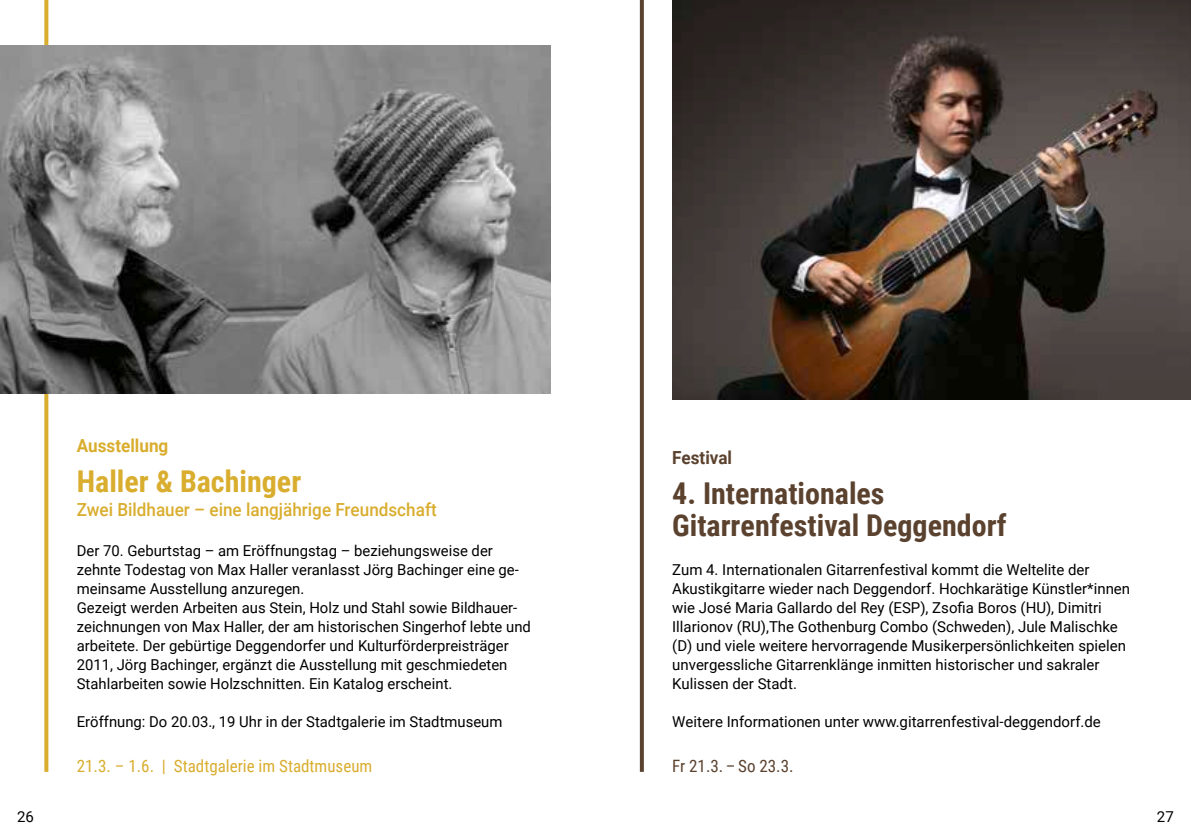
<style>
.page{position:relative;width:1191px;height:840px;background:#fff}
.page>*{position:absolute;margin:0;border:0;box-sizing:border-box;transform-origin:0 0}
.t1{font:700 30px/32px "Roboto Condensed";color:#5b422f}
.t2{font:700 30px "Roboto Condensed";color:#d9ad2e}
.t3{font:500 18px "Roboto";color:#d9ad2e;scale:.95 1}
.t4{font:700 18px "Roboto";color:#d9ad2e;scale:.95 1}
.t5{font:700 18px "Roboto";color:#5b422f;scale:.95 1}
.t6{font:17px "Roboto Condensed";color:#d9ad2e}
.t7{font:17px "Roboto Condensed";color:#5b422f}
.t8{font:15px/19px "Roboto";color:#000}
</style>
<div class="page">
<svg style="left:44px;top:0;width:4px;height:771px;background:#dbb340"></svg>
<img style="left:0;top:45px;width:550px;height:348px">
<img style="left:672px;top:0;width:519px;height:399px">
<svg style="left:640px;top:0;width:4px;height:771px;background:#604735"></svg>
<p class="t8" style="left:17px;top:807px;width:18px">26</p>
<p class="t4" style="left:77px;top:438px;width:98px">Ausstellung</p>
<h1 class="t2" style="left:77px;top:468px;width:226px">Haller &amp; Bachinger</h1>
<p class="t3" style="left:77px;top:502px;width:380px">Zwei Bildhauer – eine langjährige Freundschaft</p>
<p class="t8" style="left:77px;top:541px;width:455px">Der 70. Geburtstag – am Eröffnungstag – beziehungsweise der zehnte Todestag von Max Haller veranlasst Jörg Bachinger eine ge&shy;meinsame Ausstellung anzuregen.<br>Gezeigt werden Arbeiten aus Stein, Holz und Stahl sowie Bildhauer&shy;zeichnungen von Max Haller, der am historischen Singerhof lebte und arbeitete. Der gebürtige Deggendorfer und Kulturförderpreisträger 2011, Jörg Bachinger, ergänzt die Ausstellung mit geschmiedeten Stahlarbeiten sowie Holzschnitten. Ein Katalog erscheint.</p>
<p class="t8" style="left:77px;top:711px;width:427px">Eröffnung: Do 20.03., 19 Uhr in der Stadtgalerie im Stadtmuseum</p>
<p class="t6" style="left:77px;top:758px;width:297px">21.3. – 1.6. | Stadtgalerie im Stadtmuseum</p>
<p class="t5" style="left:672px;top:450px;width:65px">Festival</p>
<h1 class="t1" style="left:672px;top:479px;width:336px">4. Internationales<br>Gitarrenfestival Deggendorf</h1>
<p class="t8" style="left:672px;top:560px;width:459px">Zum 4. Internationalen Gitarrenfestival kommt die Weltelite der Akustikgitarre wieder nach Deggendorf. Hochkarätige Künstler*innen wie José Maria Gallardo del Rey (ESP), Zsofia Boros (HU), Dimitri Illarionov (RU),The Gothenburg Combo (Schweden), Jule Malischke (D) und viele weitere hervorragende Musikerpersönlichkeiten spielen unvergessliche Gitarrenklänge inmitten historischer und sakraler Kulissen der Stadt.</p>
<p class="t8" style="left:672px;top:712px;width:430px">Weitere Informationen unter www.gitarrenfestival-deggendorf.de</p>
<p class="t7" style="left:672px;top:758px;width:123px">Fr 21.3. – So 23.3.</p>
<p class="t8" style="left:1157px;top:807px;width:18px">27</p>
</div>
